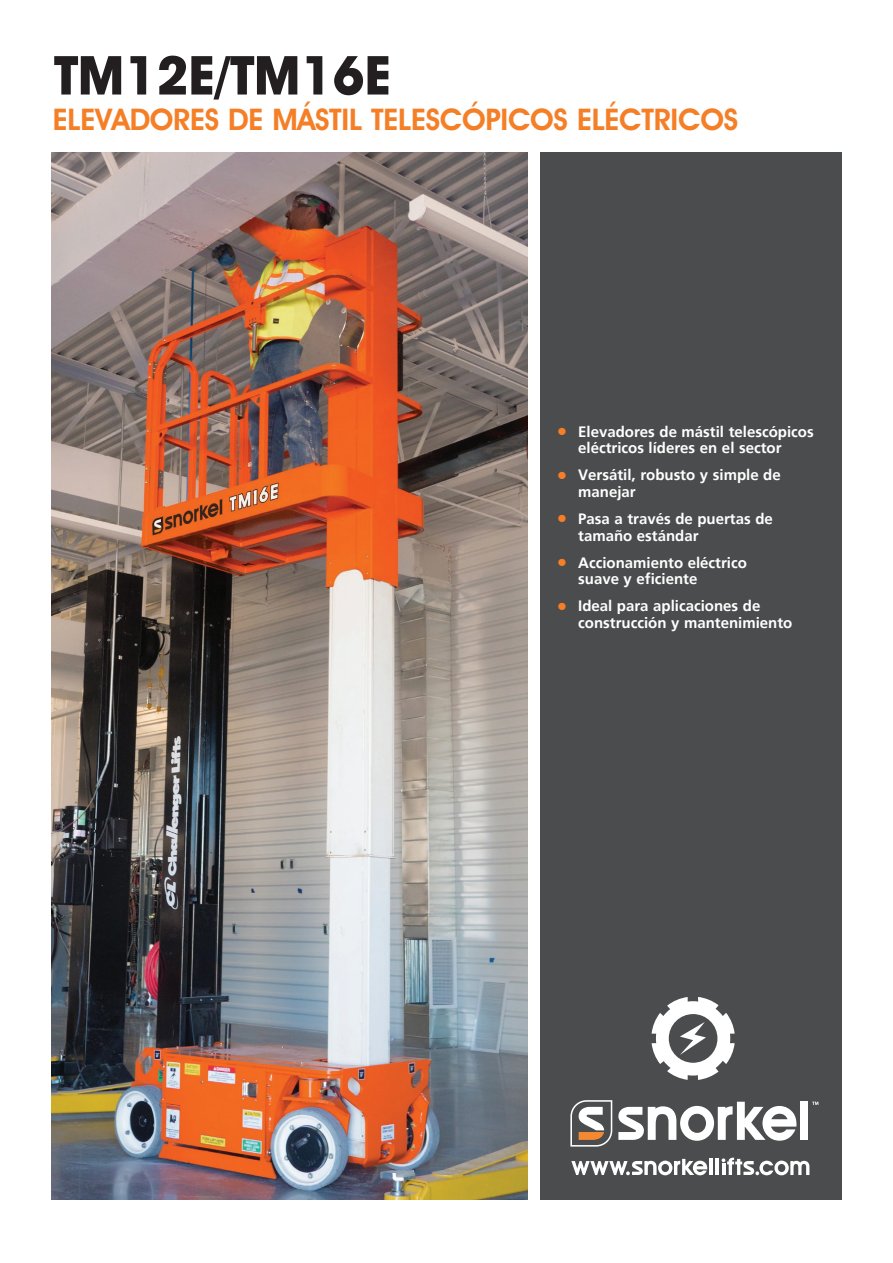
<style>
.page{position:relative;width:893px;height:1263px;background:#fff}
.page>*{position:absolute;margin:0;border:0;box-sizing:border-box;transform-origin:0 0}
.t1{font:700 54px "Avant Garde IT Cby BT";color:#231f20}
.t2{font:600 30px "Avant Garde IT Cby BT";letter-spacing:-.01em;color:#f47f26}
.t3{font:700 15px/16.5px "Frutiger";color:#fff}
.s1{font-size:21px;color:#f47f26}
</style>
<div class="page">
<div style="left:540px;top:152px;width:301px;height:1047px;background:#4b4c4d"></div>
<hr style="left:709px;top:1159px;width:3px;height:16px;background:#fff">
<hr style="left:716px;top:1159px;width:3px;height:16px;background:#fff">
<svg style="left:571px;top:1159px;width:136px;height:16px"></svg>
<svg style="left:722px;top:1157px;width:87px;height:18px"></svg>
<svg style="left:812px;top:1102px;width:6px;height:3px"></svg>
<div style="left:800px;top:1102px;width:8px;height:38px;background:#fff"></div>
<svg style="left:618px;top:1102px;width:178px;height:39px"></svg>
<svg style="left:570px;top:1100px;width:42px;height:46px"></svg>
<img style="left:52px;top:152px;width:476px;height:1047px">
<svg style="left:652px;top:997px;width:83px;height:83px"></svg>
<p class="t1" style="left:54px;top:43px;width:339px">TM12E/TM16E</p>
<p class="t2" style="left:53px;top:102px;width:687px">ELEVADORES DE MÁSTIL TELESCÓPICOS ELÉCTRICOS</p>
<p class="t3" style="left:578px;top:423px;width:237px;text-indent:-21px"><span class="s1">•</span> Elevadores de mástil telescópicos eléctricos líderes en el sector</p>
<p class="t3" style="left:578px;top:467px;width:204px;text-indent:-21px"><span class="s1">•</span> Versátil, robusto y simple de manejar</p>
<p class="t3" style="left:578px;top:511px;width:196px;text-indent:-21px"><span class="s1">•</span> Pasa a través de puertas de tamaño estándar</p>
<p class="t3" style="left:578px;top:554px;width:170px;text-indent:-21px"><span class="s1">•</span> Accionamiento eléctrico suave y eficiente</p>
<p class="t3" style="left:578px;top:598px;width:216px;text-indent:-21px"><span class="s1">•</span> Ideal para aplicaciones de construcción y mantenimiento</p>
</div>
